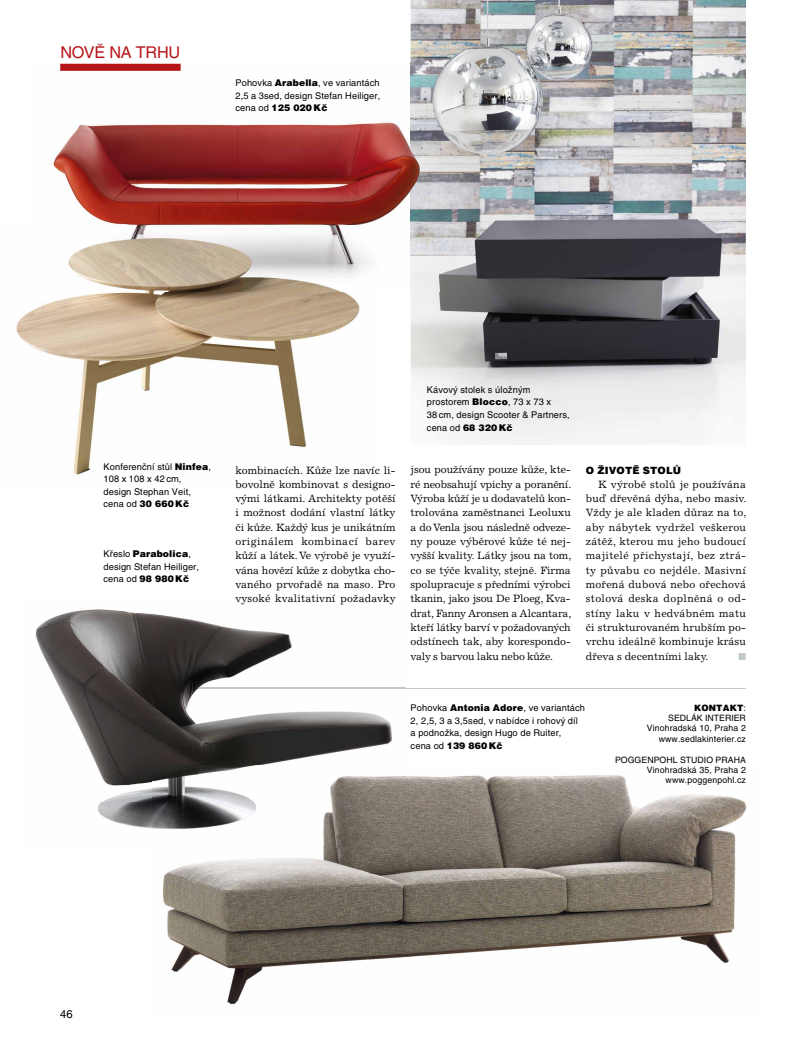
<style>
.page{position:relative;width:808px;height:1046px;background:#fff}
.page>*{position:absolute;margin:0;border:0;box-sizing:border-box;transform-origin:0 0}
.t1{font:16.25px "Helvetica CE";letter-spacing:-.015em;color:#b6161a}
.t2{font:11.25px "Helvetica CE";color:#000}
.t3{font:10.62px/14.2px "Excelsior CE";letter-spacing:.01em;color:#000;text-align:justify}
.t4{font:10px "Helvetica CE Black";letter-spacing:.015em;color:#000}
.t5{font:10px "Zapf Dingbats Std";color:#c1c9c9}
.t6{font:9.25px/12.5px "Helvetica CE";letter-spacing:.015em;color:#000}
.t7{font:9.25px "Helvetica CE Black";letter-spacing:.015em;color:#000}
.t8{font:8.75px/10.4px "Helvetica CE";letter-spacing:.015em;color:#000;text-align:right}
.t9{font:8.75px "Helvetica CE Black";letter-spacing:.015em;color:#000}
.s1{font-family:"Helvetica CE Black"}
.s2{font-family:"Helvetica CE"}
</style>
<div class="page">
<img style="left:411px;top:0;width:335px;height:445px">
<img style="left:52px;top:62px;width:392px;height:229px">
<hr style="left:126px;top:687px;width:620px;height:1px;background:#c1c9c9">
<img style="left:16px;top:306px;width:25px;height:45px">
<img style="left:41px;top:291px;width:319px;height:184px">
<img style="left:52px;top:225px;width:324px;height:66px">
<img style="left:369px;top:775px;width:378px;height:188px">
<img style="left:163px;top:844px;width:206px;height:160px">
<img style="left:35px;top:609px;width:370px;height:193px">
<img style="left:98px;top:802px;width:54px;height:27px">
<img style="left:126px;top:687px;width:279px;height:1px">
<img style="left:152px;top:765px;width:253px;height:79px">
<div style="left:60px;top:64px;width:121px;height:7px;background:#b6161a"></div>
<h1 class="t1" style="left:60px;top:43px;width:121px">NOVĚ NA TRHU</h1>
<p class="t6" style="left:235px;top:77px;width:146px">Pohovka <span class="s1">Arabella</span>, ve variantách<br>2,5 a 3sed, design Stefan Heiliger,</p>
<p class="t7" style="left:235px;top:102px;width:94px"><span class="s2">cena od</span> 125 020 Kč</p>
<p class="t6" style="left:103px;top:460px;width:109px">Konferenční stůl <span class="s1">Ninfea</span>,<br>108 x 108 x 42 cm, design Stephan Veit,</p>
<p class="t7" style="left:103px;top:498px;width:87px"><span class="s2">cena od</span> 30 660 Kč</p>
<p class="t7" style="left:103px;top:548px;width:89px"><span class="s2">Křeslo</span> Parabolica<span class="s2">,</span></p>
<p class="t6" style="left:103px;top:560px;width:97px">design Stefan Heiliger,</p>
<p class="t7" style="left:103px;top:573px;width:87px"><span class="s2">cena od</span> 98 980 Kč</p>
<p class="t6" style="left:427px;top:383px;width:144px">Kávový stolek s úložným prostorem <span class="s1">Blocco</span>, 73 x 73 x<br>38 cm, design Scooter &amp; Partners,</p>
<p class="t7" style="left:427px;top:422px;width:87px"><span class="s2">cena od</span> 68 320 Kč</p>
<p class="t3" style="left:235px;top:463px;width:162px">kombinacích. Kůže lze navíc li&shy;bovolně kombinovat s designo&shy;vými látkami. Architekty potěší i možnost dodání vlastní látky či kůže. Každý kus je unikátním originálem kombinací barev kůží a látek. Ve výrobě je využí&shy;vána hovězí kůže z dobytka cho&shy;vaného prvořadě na maso. Pro vysoké kvalitativní požadavky</p>
<p class="t3" style="left:411px;top:463px;width:162px">jsou používány pouze kůže, kte&shy;ré neobsahují vpichy a poranění.<br>Výroba kůží je u dodavatelů kon&shy;trolována zaměstnanci Leoluxu a do Venla jsou následně odveze&shy;ny pouze výběrové kůže té nej&shy;vyšší kvality. Látky jsou na tom, co se týče kvality, stejně. Firma spolupracuje s předními výrobci tkanin, jako jsou De Ploeg, Kva&shy;drat, Fanny Aronsen a Alcantara, kteří látky barví v požadovaných odstínech tak, aby korespondo&shy;valy s barvou laku nebo kůže.</p>
<p class="t4" style="left:586px;top:464px;width:97px">O ŽIVOTĚ STOLŮ</p>
<p class="t3" style="left:586px;top:477px;width:162px;text-indent:12px">K výrobě stolů je používána buď dřevěná dýha, nebo masiv.<br>Vždy je ale kladen důraz na to, aby nábytek vydržel veškerou zátěž, kterou mu jeho budoucí majitelé přichystají, bez ztrá&shy;ty půvabu co nejdéle. Masivní mořená dubová nebo ořechová stolová deska doplněná o od&shy;stíny laku v hedvábném matu či strukturovaném hrubším po&shy;vrchu ideálně kombinuje krásu dřeva s decentními laky.</p>
<p class="t5" style="left:738px;top:651px;width:9px">■</p>
<p class="t6" style="left:411px;top:701px;width:176px">Pohovka <span class="s1">Antonia Adore</span>, ve variantách<br>2, 2,5, 3 a 3,5sed, v nabídce i rohový díl a podnožka, design Hugo de Ruiter,</p>
<p class="t7" style="left:411px;top:740px;width:94px"><span class="s2">cena od</span> 139 860 Kč</p>
<p class="t9" style="left:694px;top:702px;width:53px">KONTAKT<span class="s2">:</span></p>
<p class="t8" style="left:647px;top:712px;width:101px">SEDLÁK INTERIER<br>Vinohradská 10, Praha 2 www.sedlakinterier.cz</p>
<p class="t8" style="left:615px;top:754px;width:132px">POGGENPOHL STUDIO PRAHA<br>Vinohradská 35, Praha 2 www.poggenpohl.cz</p>
<p class="t2" style="left:60px;top:1007px;width:14px">46</p>
</div>
